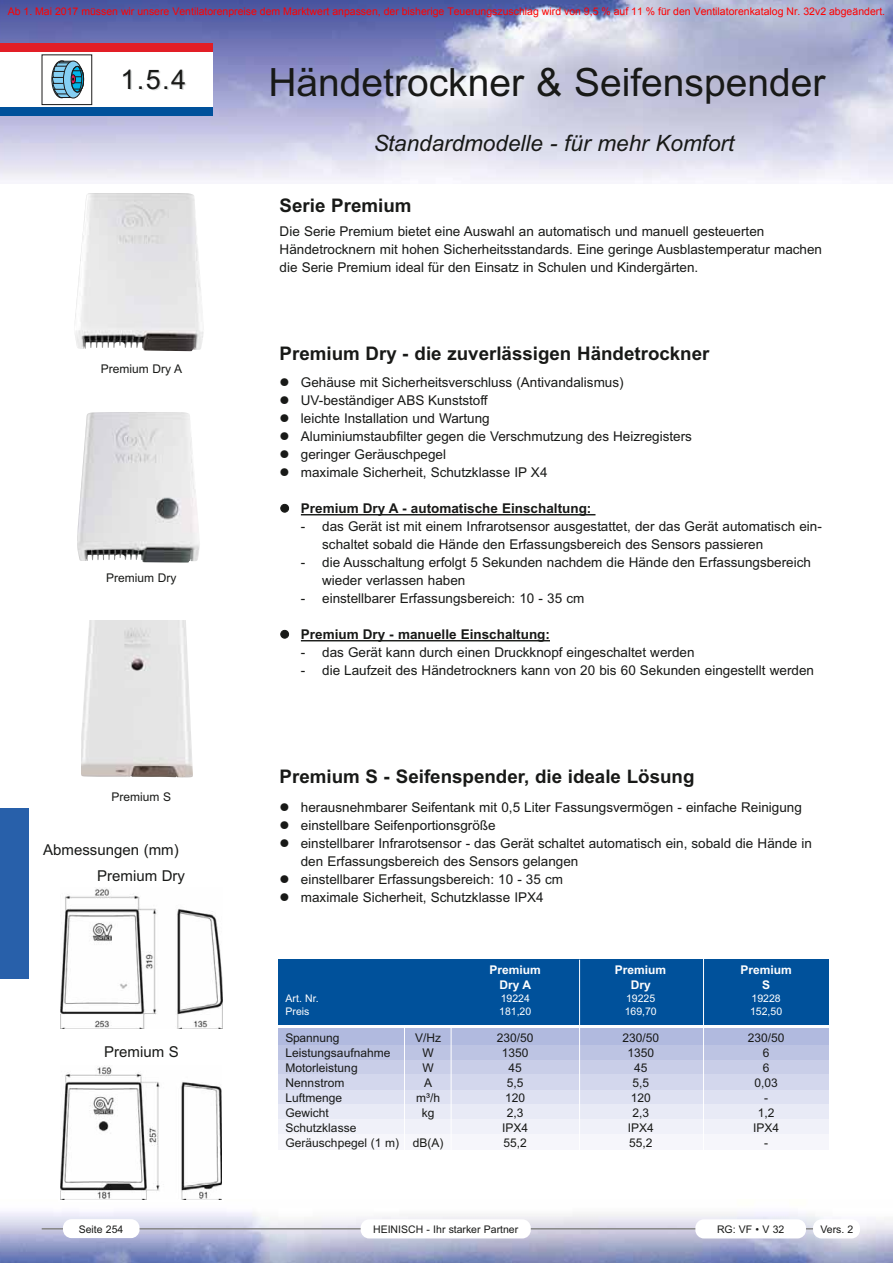
<style>
.page{position:relative;width:893px;height:1263px;background:#fff}
.page>*{position:absolute;margin:0;border:0;box-sizing:border-box;transform-origin:0 0}
.t1{font:39px "Arial";color:#181917}
.t2{font:27px "Arial";color:#181917}
.t3{font:italic 22.5px "Arial";color:#181917}
.t4{font:700 18.75px "Arial";color:#181917}
.t5{font:15px/25.5px "Arial";color:#181917}
.t6{font:13.5px/18px "Arial";color:#181917}
.t7{font:700 13.5px "Arial";color:#181917}
.t8{font:12px "Arial";color:#181917}
.t9{font:700 12px "Arial";color:#fff}
.t10{font:10.5px "Arial";color:#f00}
.t11{font:10.5px "Arial";color:#181917}
.t12{font:10.5px "Arial";color:#fff}
</style>
<div class="page">
<img style="left:0;top:0;width:892px;height:180px">
<img style="left:0;top:1212px;width:892px;height:51px">
<hr style="left:42px;top:1228px;width:786px;height:2px;background:#878786">
<div style="left:695px;top:1219px;width:111px;height:19px;background:#fff;border-radius:9px"></div>
<div style="left:63px;top:1219px;width:77px;height:19px;background:#fff;border-radius:9px"></div>
<div style="left:0;top:809px;width:29px;height:170px;background:#2860aa"></div>
<div style="left:0;top:43px;width:212px;height:73px;background:#fff"></div>
<div style="left:0;top:43px;width:212px;height:9px;background:#e21e26"></div>
<div style="left:0;top:107px;width:212px;height:9px;background:#00519b"></div>
<div style="left:361px;top:1219px;width:170px;height:19px;background:#fff;border-radius:9px"></div>
<svg style="left:41px;top:54px;width:52px;height:52px"></svg>
<div style="left:42px;top:55px;width:50px;height:50px;border:1px solid #1c1b1a"></div>
<svg style="left:43px;top:60px;width:46px;height:40px"></svg>
<div style="left:813px;top:1219px;width:47px;height:19px;background:#fff;border-radius:9px"></div>
<div style="left:278px;top:959px;width:550px;height:66px;background:#00519b"></div>
<div style="left:278px;top:1028px;width:550px;height:17px;background:#b1badf"></div>
<div style="left:278px;top:1045px;width:550px;height:16px;background:#bdc4e3"></div>
<div style="left:278px;top:1060px;width:550px;height:15px;background:#c9cee8"></div>
<div style="left:278px;top:1075px;width:550px;height:15px;background:#d3d7ed"></div>
<div style="left:278px;top:1090px;width:550px;height:14px;background:#dee1f2"></div>
<div style="left:278px;top:1104px;width:550px;height:15px;background:#e8eaf6"></div>
<div style="left:278px;top:1119px;width:550px;height:16px;background:#f0f1f9"></div>
<div style="left:278px;top:1135px;width:550px;height:15px;background:#f6f6fb"></div>
<hr style="left:301px;top:514px;width:294px;height:1px;background:#181917">
<hr style="left:301px;top:640px;width:249px;height:1px;background:#181917">
<img style="left:78px;top:412px;width:122px;height:151px">
<hr style="left:451px;top:1025px;width:1px;height:134px;background:#fff">
<hr style="left:579px;top:960px;width:1px;height:195px;background:#fff">
<hr style="left:703px;top:956px;width:1px;height:201px;background:#fff">
<img style="left:75px;top:193px;width:129px;height:158px">
<img style="left:60px;top:888px;width:162px;height:141px">
<img style="left:82px;top:620px;width:111px;height:157px">
<img style="left:60px;top:1067px;width:162px;height:133px">
<hr style="left:404px;top:1026px;width:1px;height:133px;background:#fff">
<p class="t10" style="left:8px;top:4px;width:879px">Ab 1. Mai 2017 müssen wir unsere Ventilatorenpreise dem Marktwert anpassen, der bisherige Teuerungszuschlag wird von 9,5 % auf 11 % für den Ventilatorenkatalog Nr. 32v2 abgeändert.</p>
<h2 class="t2" style="left:121px;top:69px;width:67px">1.5.4</h2>
<p class="t8" style="left:101px;top:365px;width:83px">Premium Dry A</p>
<p class="t8" style="left:106px;top:573px;width:72px">Premium Dry</p>
<p class="t8" style="left:112px;top:792px;width:61px">Premium S</p>
<p class="t5" style="left:97px;top:839px;width:89px;text-indent:-54px">Abmessungen (mm)<br>Premium Dry</p>
<p class="t5" style="left:104px;top:1040px;width:76px">Premium S</p>
<h1 class="t1" style="left:268px;top:68px;width:559px">Händetrockner &amp; Seifenspender</h1>
<h3 class="t3" style="left:374px;top:135px;width:362px">Standardmodelle - für mehr Komfort</h3>
<h3 class="t4" style="left:280px;top:198px;width:133px">Serie Premium</h3>
<p class="t6" style="left:280px;top:223px;width:544px">Die Serie Premium bietet eine Auswahl an automatisch und manuell gesteuerten<br>Händetrocknern mit hohen Sicherheitsstandards. Eine geringe Ausblastemperatur machen die Serie Premium ideal für den Einsatz in Schulen und Kindergärten.</p>
<h3 class="t4" style="left:280px;top:347px;width:431px">Premium Dry - die zuverlässigen Händetrockner</h3>
<p class="t6" style="left:301px;top:375px;width:393px">Gehäuse mit Sicherheitsverschluss (Antivandalismus)<br>UV-beständiger ABS Kunststoff<br>leichte Installation und Wartung<br>Aluminiumstaubfilter gegen die Verschmutzung des Heizregisters geringer Geräuschpegel<br>maximale Sicherheit, Schutzklasse IP X4</p>
<p class="t7" style="left:301px;top:504px;width:292px">Premium Dry A - automatische Einschaltung:</p>
<p class="t6" style="left:322px;top:519px;width:501px;text-indent:-21px">- das Gerät ist mit einem Infrarotsensor ausgestattet, der das Gerät automatisch ein&shy;schaltet sobald die Hände den Erfassungsbereich des Sensors passieren</p>
<p class="t6" style="left:322px;top:555px;width:490px;text-indent:-21px">- die Ausschaltung erfolgt 5 Sekunden nachdem die Hände den Erfassungsbereich wieder verlassen haben</p>
<p class="t6" style="left:301px;top:591px;width:285px">- einstellbarer Erfassungsbereich: 10 - 35 cm</p>
<p class="t7" style="left:301px;top:630px;width:251px">Premium Dry - manuelle Einschaltung:</p>
<p class="t6" style="left:301px;top:645px;width:395px">- das Gerät kann durch einen Druckknopf eingeschaltet werden</p>
<p class="t6" style="left:301px;top:663px;width:515px">- die Laufzeit des Händetrockners kann von 20 bis 60 Sekunden eingestellt werden</p>
<h3 class="t4" style="left:280px;top:770px;width:416px">Premium S - Seifenspender, die ideale Lösung</h3>
<p class="t6" style="left:301px;top:800px;width:513px">herausnehmbarer Seifentank mit 0,5 Liter Fassungsvermögen - einfache Reinigung einstellbare Seifenportionsgröße<br>einstellbarer Infrarotsensor - das Gerät schaltet automatisch ein, sobald die Hände in den Erfassungsbereich des Sensors gelangen<br>einstellbarer Erfassungsbereich: 10 - 35 cm<br>maximale Sicherheit, Schutzklasse IPX4</p>
<p class="t9" style="left:489px;top:966px;width:53px">Premium</p>
<p class="t9" style="left:615px;top:966px;width:53px">Premium</p>
<p class="t9" style="left:740px;top:966px;width:53px">Premium</p>
<p class="t9" style="left:499px;top:980px;width:33px">Dry A</p>
<p class="t9" style="left:631px;top:980px;width:21px">Dry</p>
<p class="t9" style="left:762px;top:980px;width:10px">S</p>
<p class="t12" style="left:286px;top:994px;width:34px">Art. Nr.</p>
<p class="t12" style="left:501px;top:994px;width:31px">19224</p>
<p class="t12" style="left:626px;top:994px;width:31px">19225</p>
<p class="t12" style="left:751px;top:994px;width:31px">19228</p>
<p class="t12" style="left:286px;top:1007px;width:25px">Preis</p>
<p class="t12" style="left:499px;top:1007px;width:34px">181,20</p>
<p class="t12" style="left:625px;top:1007px;width:34px">169,70</p>
<p class="t12" style="left:750px;top:1007px;width:34px">152,50</p>
<p class="t8" style="left:286px;top:1033px;width:55px">Spannung</p>
<p class="t8" style="left:415px;top:1033px;width:28px">V/Hz</p>
<p class="t8" style="left:497px;top:1033px;width:38px">230/50</p>
<p class="t8" style="left:622px;top:1033px;width:38px">230/50</p>
<p class="t8" style="left:748px;top:1033px;width:38px">230/50</p>
<p class="t8" style="left:286px;top:1048px;width:106px">Leistungsaufnahme</p>
<p class="t8" style="left:422px;top:1048px;width:13px">W</p>
<p class="t8" style="left:502px;top:1048px;width:28px">1350</p>
<p class="t8" style="left:627px;top:1048px;width:28px">1350</p>
<p class="t8" style="left:763px;top:1048px;width:8px">6</p>
<p class="t8" style="left:286px;top:1063px;width:74px">Motorleistung</p>
<p class="t8" style="left:422px;top:1063px;width:13px">W</p>
<p class="t8" style="left:509px;top:1063px;width:15px">45</p>
<p class="t8" style="left:634px;top:1063px;width:15px">45</p>
<p class="t8" style="left:763px;top:1063px;width:8px">6</p>
<p class="t8" style="left:286px;top:1078px;width:60px">Nennstrom</p>
<p class="t8" style="left:424px;top:1078px;width:10px">A</p>
<p class="t8" style="left:507px;top:1078px;width:18px">5,5</p>
<p class="t8" style="left:632px;top:1078px;width:18px">5,5</p>
<p class="t8" style="left:754px;top:1078px;width:25px">0,03</p>
<p class="t8" style="left:286px;top:1093px;width:58px">Luftmenge</p>
<p class="t8" style="left:416px;top:1093px;width:25px">m³/h</p>
<p class="t8" style="left:505px;top:1093px;width:22px">120</p>
<p class="t8" style="left:631px;top:1093px;width:22px">120</p>
<p class="t8" style="left:764px;top:1093px;width:5px">-</p>
<p class="t8" style="left:286px;top:1108px;width:45px">Gewicht</p>
<p class="t8" style="left:422px;top:1108px;width:14px">kg</p>
<p class="t8" style="left:507px;top:1108px;width:18px">2,3</p>
<p class="t8" style="left:632px;top:1108px;width:18px">2,3</p>
<p class="t8" style="left:758px;top:1108px;width:18px">1,2</p>
<p class="t8" style="left:286px;top:1123px;width:72px">Schutzklasse</p>
<p class="t8" style="left:502px;top:1123px;width:28px">IPX4</p>
<p class="t8" style="left:628px;top:1123px;width:28px">IPX4</p>
<p class="t8" style="left:753px;top:1123px;width:28px">IPX4</p>
<p class="t8" style="left:286px;top:1138px;width:159px">Geräuschpegel (1 m) dB(A)</p>
<p class="t8" style="left:503px;top:1138px;width:25px">55,2</p>
<p class="t8" style="left:629px;top:1138px;width:25px">55,2</p>
<p class="t8" style="left:764px;top:1138px;width:5px">-</p>
<p class="t11" style="left:79px;top:1225px;width:46px">Seite 254</p>
<p class="t11" style="left:717px;top:1225px;width:69px">RG: VF • V 32</p>
<p class="t11" style="left:373px;top:1225px;width:147px">HEINISCH - Ihr starker Partner</p>
<p class="t11" style="left:820px;top:1225px;width:34px">Vers. 2</p>
</div>
